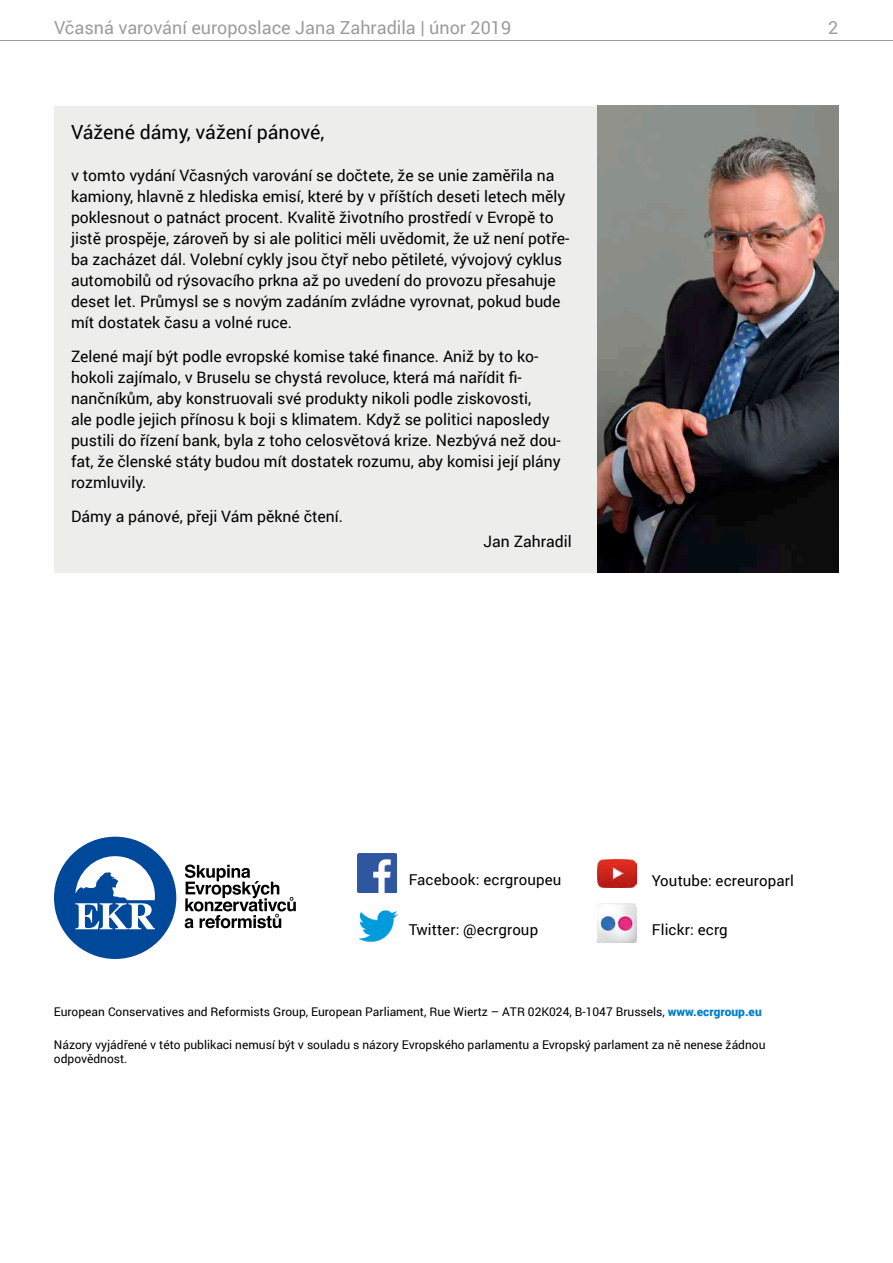
<style>
.page{position:relative;width:893px;height:1263px;background:#fff}
.page>*{position:absolute;margin:0;border:0;box-sizing:border-box;transform-origin:0 0}
.t1{font:19.5px "Roboto";color:#000}
.záhlaví{font:18px "Roboto";color:#9c9c9c}
.t2{font:15.75px/21px "Roboto";color:#000}
.první{font:15px "Roboto";letter-spacing:.01em;color:#000}
.t3{font:12px/14.4px "Roboto";color:#000}
.s1{font-weight:900;color:#0081cc}
</style>
<div class="page">
<hr style="left:0;top:40px;width:893px;height:1px;background:#9c9c9c">
<div style="left:54px;top:106px;width:543px;height:467px;background:#ededec"></div>
<img style="left:597px;top:106px;width:242px;height:467px">
<img style="left:357px;top:854px;width:39px;height:38px">
<img style="left:597px;top:903px;width:39px;height:40px">
<img style="left:358px;top:910px;width:39px;height:33px">
<img style="left:597px;top:859px;width:40px;height:28px">
<svg style="left:54px;top:837px;width:122px;height:122px"></svg>
<svg style="left:185px;top:864px;width:111px;height:64px"></svg>
<p class="záhlaví" style="left:54px;top:15px;width:459px">Včasná varování europoslace Jana Zahradila | únor 2019</p>
<p class="záhlaví" style="left:828px;top:15px;width:12px">2</p>
<p class="t1" style="left:71px;top:118px;width:255px">Vážené dámy, vážení pánové,</p>
<p class="t2" style="left:71px;top:164px;width:500px">v tomto vydání Včasných varování se dočtete, že se unie zaměřila na kamiony, hlavně z hlediska emisí, které by v příštích deseti letech měly poklesnout o patnáct procent. Kvalitě životního prostředí v Evropě to jistě prospěje, zároveň by si ale politici měli uvědomit, že už není potře&shy;ba zacházet dál. Volební cykly jsou čtyř nebo pětileté, vývojový cyklus automobilů od rýsovacího prkna až po uvedení do provozu přesahuje deset let. Průmysl se s novým zadáním zvládne vyrovnat, pokud bude mít dostatek času a volné ruce.</p>
<p class="t2" style="left:71px;top:345px;width:491px">Zelené mají být podle evropské komise také finance. Aniž by to ko&shy;hokoli zajímalo, v Bruselu se chystá revoluce, která má nařídit fi&shy;nančníkům, aby konstruovali své produkty nikoli podle ziskovosti,<br>ale podle jejich přínosu k boji s klimatem. Když se politici naposledy pustili do řízení bank, byla z toho celosvětová krize. Nezbývá než dou&shy;fat, že členské státy budou mít dostatek rozumu, aby komisi její plány rozmluvily.</p>
<p class="t2" style="left:71px;top:505px;width:274px">Dámy a pánové, přeji Vám pěkné čtení.</p>
<p class="t2" style="left:483px;top:530px;width:90px">Jan Zahradil</p>
<p class="první" style="left:409px;top:869px;width:154px">Facebook: ecrgroupeu</p>
<p class="první" style="left:652px;top:870px;width:143px">Youtube: ecreuroparl</p>
<p class="první" style="left:409px;top:919px;width:131px">Twitter: @ecrgroup</p>
<p class="první" style="left:652px;top:919px;width:77px">Flickr: ecrg</p>
<p class="t3" style="left:54px;top:1004px;width:709px">European Conservatives and Reformists Group, European Parliament, Rue Wiertz – ATR 02K024, B-1047 Brussels, <span class="s1">www.ecrgroup.eu</span></p>
<p class="t3" style="left:54px;top:1037px;width:713px">Názory vyjádřené v této publikaci nemusí být v souladu s názory Evropského parlamentu a Evropský parlament za ně nenese žádnou odpovědnost.</p>
</div>
